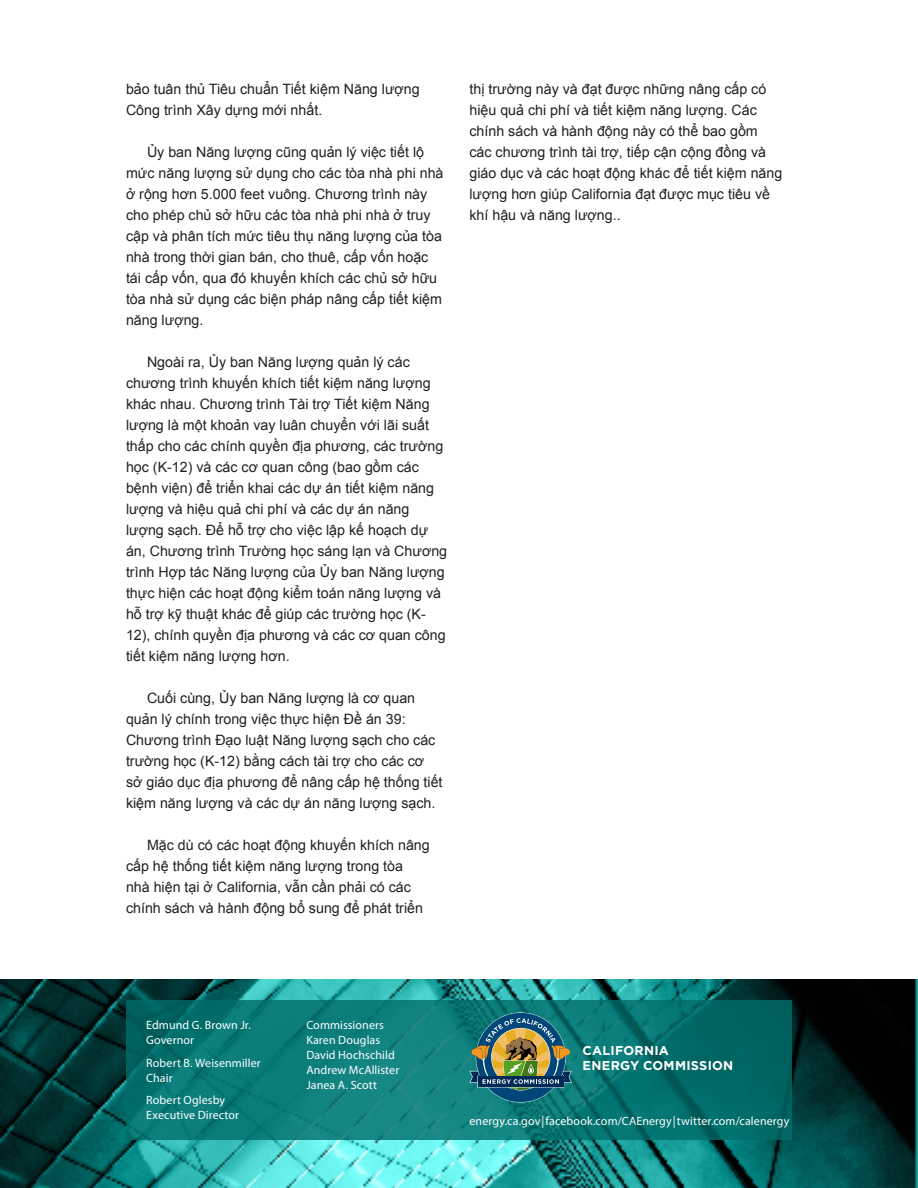
<style>
.page{position:relative;width:918px;height:1188px;background:#fff}
.page>*{position:absolute;margin:0;border:0;box-sizing:border-box;transform-origin:0 0}
.t1{font:14.25px/21px "Arial";color:#231f20}
.t2{font:700 12.75px/15.3px "Gotham HTF";letter-spacing:.02em;color:#fff}
.t3{font:12px/15px "Myriad Pro";letter-spacing:.01em;color:#fff}
</style>
<div class="page">
<img style="left:0;top:980px;width:918px;height:208px">
<svg style="left:126px;top:1000px;width:665px;height:140px;background:#087673"></svg>
<img style="left:470px;top:1012px;width:102px;height:90px">
<p class="t1" style="left:126px;top:79px;width:295px">bảo tuân thủ Tiêu chuẩn Tiết kiệm Năng lượng<br>Công trình Xây dựng mới nhất.</p>
<p class="t1" style="left:126px;top:142px;width:319px;text-indent:21px">Ủy ban Năng lượng cũng quản lý việc tiết lộ mức năng lượng sử dụng cho các tòa nhà phi nhà ở rộng hơn 5.000 feet vuông. Chương trình này cho phép chủ sở hữu các tòa nhà phi nhà ở truy cập và phân tích mức tiêu thụ năng lượng của tòa nhà trong thời gian bán, cho thuê, cấp vốn hoặc tái cấp vốn, qua đó khuyến khích các chủ sở hữu tòa nhà sử dụng các biện pháp nâng cấp tiết kiệm năng lượng.</p>
<p class="t1" style="left:126px;top:352px;width:323px;text-indent:21px">Ngoài ra, Ủy ban Năng lượng quản lý các chương trình khuyến khích tiết kiệm năng lượng khác nhau. Chương trình Tài trợ Tiết kiệm Năng lượng là một khoản vay luân chuyển với lãi suất thấp cho các chính quyền địa phương, các trường học (K-12) và các cơ quan công (bao gồm các bệnh viện) để triển khai các dự án tiết kiệm năng lượng và hiệu quả chi phí và các dự án năng lượng sạch. Để hỗ trợ cho việc lập kế hoạch dự án, Chương trình Trường học sáng lạn và Chương trình Hợp tác Năng lượng của Ủy ban Năng lượng thực hiện các hoạt động kiểm toán năng lượng và hỗ trợ kỹ thuật khác để giúp các trường học (K-12), chính quyền địa phương và các cơ quan công tiết kiệm năng lượng hơn.</p>
<p class="t1" style="left:126px;top:688px;width:318px;text-indent:21px">Cuối cùng, Ủy ban Năng lượng là cơ quan quản lý chính trong việc thực hiện Đề án 39:<br>Chương trình Đạo luật Năng lượng sạch cho các trường học (K-12) bằng cách tài trợ cho các cơ sở giáo dục địa phương để nâng cấp hệ thống tiết kiệm năng lượng và các dự án năng lượng sạch.</p>
<p class="t1" style="left:126px;top:835px;width:305px;text-indent:21px">Mặc dù có các hoạt động khuyến khích nâng cấp hệ thống tiết kiệm năng lượng trong tòa nhà hiện tại ở California, vẫn cần phải có các chính sách và hành động bổ sung để phát triển</p>
<p class="t1" style="left:470px;top:79px;width:314px">thị trường này và đạt được những nâng cấp có hiệu quả chi phí và tiết kiệm năng lượng. Các chính sách và hành động này có thể bao gồm các chương trình tài trợ, tiếp cận cộng đồng và giáo dục và các hoạt động khác để tiết kiệm năng lượng hơn giúp California đạt được mục tiêu về khí hậu và năng lượng..</p>
<p class="t3" style="left:146px;top:1017px;width:106px">Edmund G. Brown Jr.<br>Governor</p>
<p class="t3" style="left:146px;top:1055px;width:116px">Robert B. Weisenmiller<br>Chair</p>
<p class="t3" style="left:146px;top:1092px;width:94px">Robert Oglesby<br>Executive Director</p>
<p class="t3" style="left:306px;top:1017px;width:94px">Commissioners<br>Karen Douglas<br>David Hochschild<br>Andrew McAllister<br>Janea A. Scott</p>
<p class="t2" style="left:583px;top:1042px;width:152px">CALIFORNIA<br>ENERGY COMMISSION</p>
<p class="t3" style="left:470px;top:1113px;width:322px">energy.ca.gov | facebook.com/CAEnergy | twitter.com/calenergy</p>
</div>
